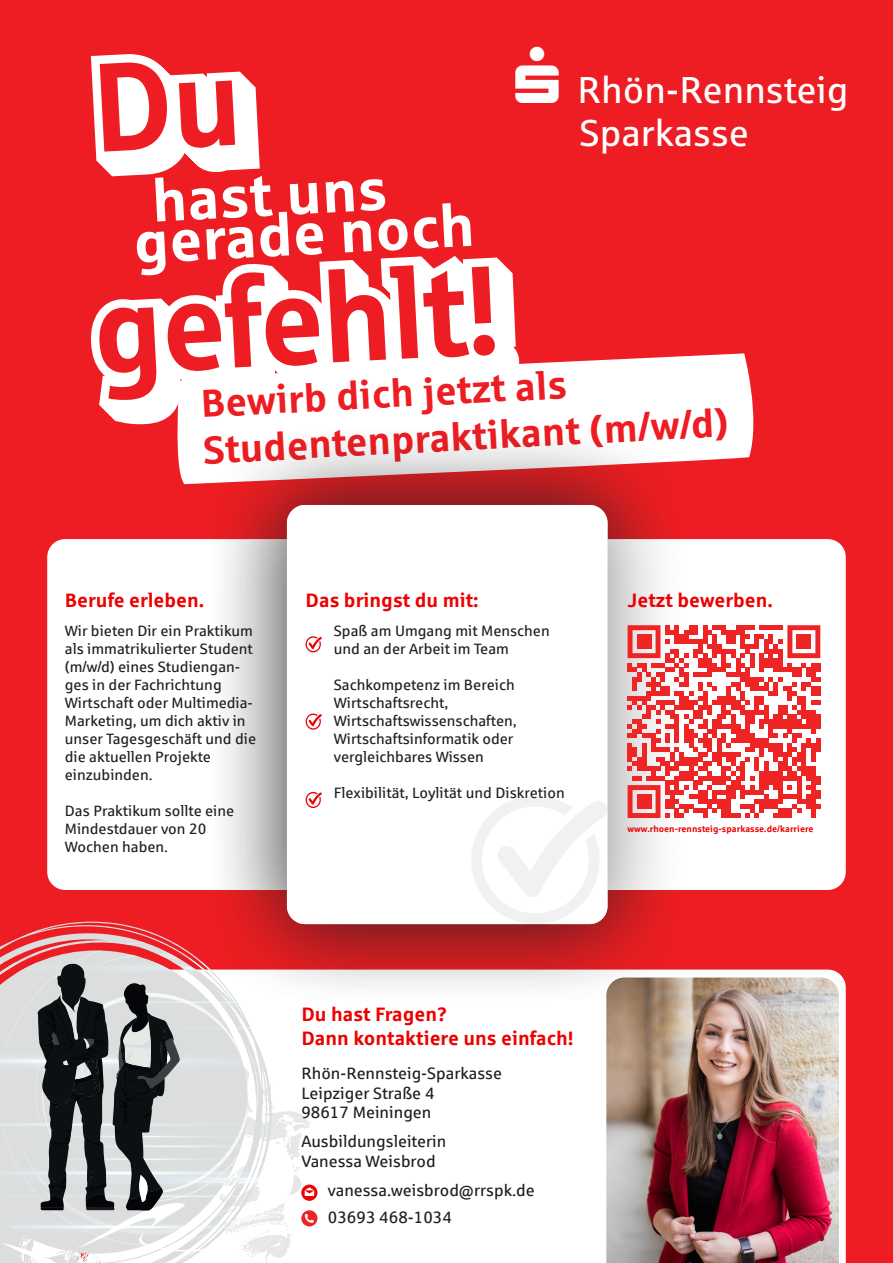
<style>
.page{position:relative;width:893px;height:1263px;background:#ee1d23}
.page>*{position:absolute;margin:0;border:0;box-sizing:border-box;transform-origin:0 0}
.t1{font:700 59.55px "Sparkasse Rg";color:#fff}
.t2{font:700 39px "Sparkasse Rg";color:#ee1d23}
.t3{font:37.35px "Sparkasse Rg";color:#fff}
.t4{font:700 19.5px "Sparkasse Rg";color:#e00}
.t5{font:16.5px "Sparkasse Rg";color:#231f20}
.t6{font:15px/18px "Sparkasse Rg";color:#231f20}
.t7{font:700 9px "Sparkasse Rg";color:#e00}
</style>
<div class="page">
<svg style="left:177px;top:353px;width:577px;height:131px;background:#fcddde"></svg>
<div style="left:318px;top:969px;width:528px;height:294px;background:#fff"></div>
<svg style="left:91px;top:256px;width:442px;height:170px"></svg>
<svg style="left:33px;top:922px;width:117px;height:10px"></svg>
<svg style="left:10px;top:932px;width:163px;height:10px"></svg>
<svg style="left:0;top:942px;width:191px;height:19px"></svg>
<svg style="left:22px;top:953px;width:179px;height:8px"></svg>
<div style="left:318px;top:1065px;width:10px;height:198px;background:#fff"></div>
<div style="left:47px;top:539px;width:269px;height:351px;background:#fff;border-radius:18px"></div>
<div style="left:577px;top:539px;width:269px;height:351px;background:#fff;border-radius:18px"></div>
<div style="left:206px;top:424px;width:482px;height:581px;background:#231f20;opacity:.56"></div>
<div style="left:287px;top:505px;width:320px;height:419px;background:#fff;border-radius:18px"></div>
<svg style="left:306px;top:636px;width:16px;height:16px"></svg>
<svg style="left:306px;top:713px;width:16px;height:17px"></svg>
<svg style="left:306px;top:792px;width:16px;height:16px"></svg>
<svg style="left:628px;top:625px;width:192px;height:193px"></svg>
<div style="left:637px;top:635px;width:14px;height:14px;background:#ee2524"></div>
<div style="left:797px;top:635px;width:14px;height:14px;background:#ee2524"></div>
<div style="left:637px;top:794px;width:14px;height:14px;background:#ee2524"></div>
<svg style="left:471px;top:796px;width:136px;height:128px"></svg>
<svg style="left:0;top:961px;width:318px;height:302px;background:#c0bebe"></svg>
<img style="left:606px;top:977px;width:233px;height:286px">
<svg style="left:90px;top:54px;width:170px;height:123px"></svg>
<p class="t3" style="left:515px;top:67px;width:335px">▲ Rhön-Rennsteig</p>
<p class="t1" style="left:150px;top:163px;width:237px;rotate:-3deg">hast uns</p>
<p class="t1" style="left:131px;top:205px;width:343px;rotate:-3deg">gerade noch</p>
<p class="t3" style="left:579px;top:110px;width:171px">Sparkasse</p>
<p class="t2" style="left:199px;top:379px;width:368px;rotate:-3deg">Bewirb dich jetzt als</p>
<p class="t2" style="left:202px;top:425px;width:528px;rotate:-3deg">Studentenpraktikant (m/w/d)</p>
<p class="t4" style="left:65px;top:587px;width:141px">Berufe erleben.</p>
<p class="t4" style="left:306px;top:587px;width:175px">Das bringst du mit:</p>
<p class="t4" style="left:628px;top:588px;width:147px">Jetzt bewerben.</p>
<p class="t6" style="left:65px;top:622px;width:193px">Wir bieten Dir ein Praktikum als immatrikulierter Student (m/w/d) eines Studiengan&shy;ges in der Fachrichtung<br>Wirtschaft oder Multimedia-<br>Marketing, um dich aktiv in unser Tagesgeschäft und die die aktuellen Projekte</p>
<p class="t6" style="left:65px;top:766px;width:89px">einzubinden.</p>
<p class="t6" style="left:65px;top:802px;width:171px">Das Praktikum sollte eine<br>Mindestdauer von 20</p>
<p class="t6" style="left:65px;top:838px;width:105px">Wochen haben.</p>
<p class="t6" style="left:334px;top:622px;width:217px">Spaß am Umgang mit Menschen und an der Arbeit im Team</p>
<p class="t6" style="left:334px;top:676px;width:182px">Sachkompetenz im Bereich</p>
<p class="t6" style="left:334px;top:694px;width:116px">Wirtschaftsrecht,</p>
<p class="t6" style="left:334px;top:712px;width:184px">Wirtschaftswissenschaften,</p>
<p class="t6" style="left:334px;top:730px;width:181px">Wirtschaftsinformatik oder</p>
<p class="t6" style="left:334px;top:748px;width:152px">vergleichbares Wissen</p>
<p class="t6" style="left:334px;top:784px;width:232px">Flexibilität, Loylität und Diskretion</p>
<p class="t7" style="left:628px;top:823px;width:187px">www.rhoen-rennsteig-sparkasse.de/karriere</p>
<p class="t4" style="left:301px;top:1002px;width:147px">Du hast Fragen?</p>
<p class="t4" style="left:301px;top:1025px;width:274px">Dann kontaktiere uns einfach!</p>
<p class="t5" style="left:301px;top:1063px;width:202px">Rhön-Rennsteig-Sparkasse</p>
<p class="t5" style="left:301px;top:1083px;width:135px">Leipziger Straße 4</p>
<p class="t5" style="left:301px;top:1102px;width:132px">98617 Meiningen</p>
<p class="t5" style="left:301px;top:1131px;width:147px">Ausbildungsleiterin</p>
<p class="t5" style="left:301px;top:1151px;width:136px">Vanessa Weisbrod</p>
<p class="t5" style="left:328px;top:1180px;width:208px">vanessa.weisbrod@rrspk.de</p>
<p class="t5" style="left:328px;top:1207px;width:125px">03693 468-1034</p>
</div>
